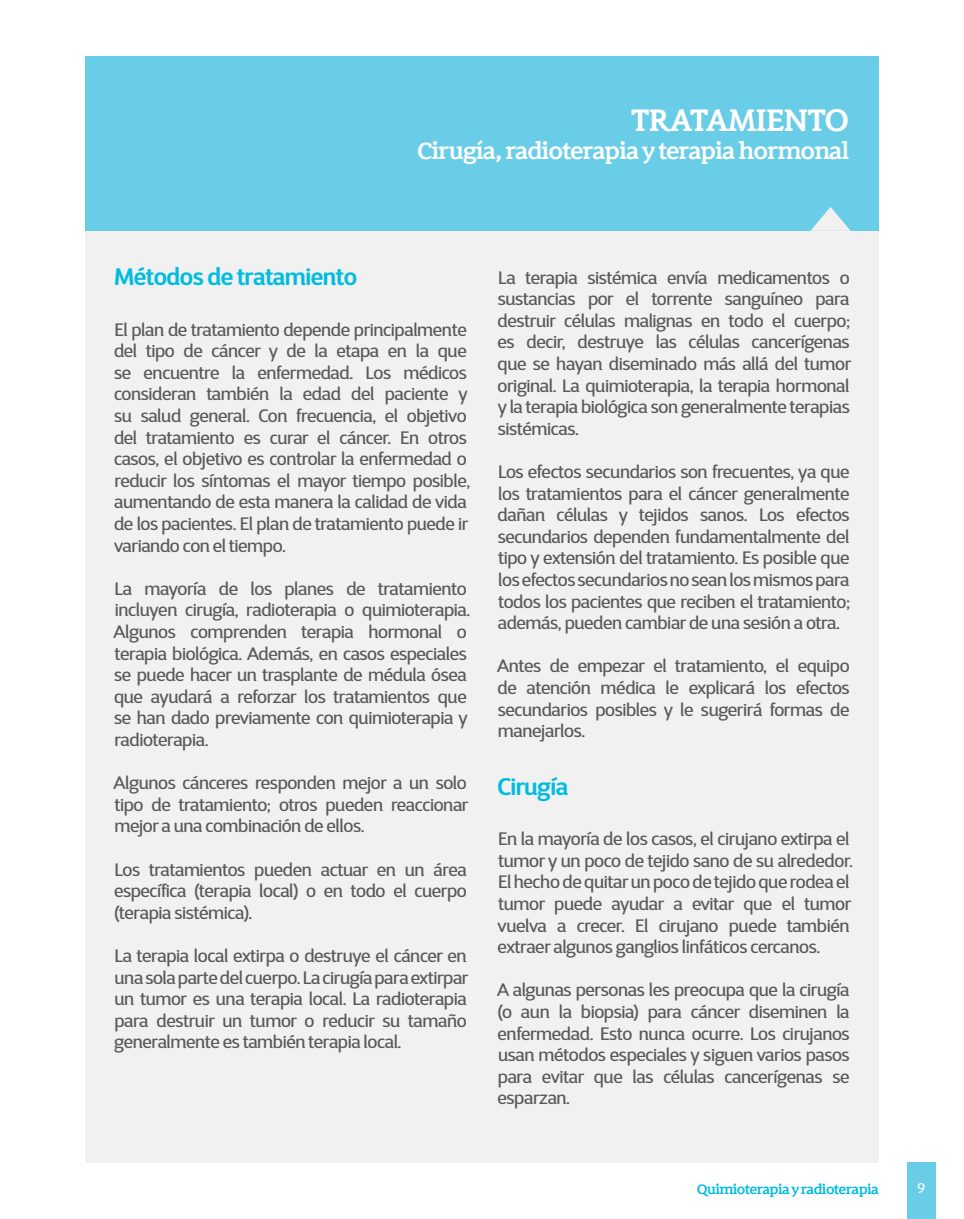
<style>
.page{position:relative;width:964px;height:1219px;background:#fff}
.page>*{position:absolute;margin:0;border:0;box-sizing:border-box;transform-origin:0 0}
.t1{font:700 32px/38.4px "Filo Pro";letter-spacing:-.04em;color:#fff;text-align:center}
.t2{font:700 24px "Filo Pro";letter-spacing:-.04em;color:#fff}
.t3{font:600 24px "D Sari";letter-spacing:-.025em;color:#00bcdf}
.t4{font:18px/21.6px "D Sari";letter-spacing:-.025em;color:#58595b;text-align:justify}
.t5{font:700 14px "Filo Pro";letter-spacing:-.04em;color:#00bcdf}
.t6{font:14px "D Sari";color:#fff}
</style>
<div class="page">
<div style="left:85px;top:227px;width:794px;height:935px;background:#f1f1f2"></div>
<div style="left:85px;top:57px;width:794px;height:174px;background:#6acde7"></div>
<svg style="left:810px;top:207px;width:41px;height:24px"></svg>
<div style="left:907px;top:1162px;width:28px;height:57px;background:#6acde7"></div>
<h1 class="t1" style="left:642px;top:100px;width:210px">DETECCIÓN Y<br>DIAGNÓSTICO</h1>
<h1 class="t1" style="left:631px;top:100px;width:219px">TRATAMIENTO</h1>
<h2 class="t2" style="left:417px;top:135px;width:434px">Cirugía, radioterapia y terapia hormonal</h2>
<h2 class="t3" style="left:114px;top:261px;width:244px">Métodos de tratamiento</h2>
<p class="t4" style="left:114px;top:318px;width:358px;text-align:left">El plan de tratamiento depende principalmente del tipo de cáncer y de la etapa en la que se encuentre la enfermedad. Los médicos consideran también la edad del paciente y su salud general. Con frecuencia, el objetivo del tratamiento es curar el cáncer. En otros casos, el objetivo es controlar la enfermedad o reducir los síntomas el mayor tiempo posible, aumentando de esta manera la calidad de vida de los pacientes. El plan de tratamiento puede ir variando con el tiempo.</p>
<p class="t4" style="left:114px;top:577px;width:358px;text-align:left">La mayoría de los planes de tratamiento incluyen cirugía, radioterapia o quimioterapia.<br>Algunos comprenden terapia hormonal o terapia biológica. Además, en casos especiales se puede hacer un trasplante de médula ósea que ayudará a reforzar los tratamientos que se han dado previamente con quimioterapia y radioterapia.</p>
<p class="t4" style="left:114px;top:772px;width:356px">Algunos cánceres responden mejor a un solo tipo de tratamiento; otros pueden reaccionar mejor a una combinación de ellos.</p>
<p class="t4" style="left:114px;top:858px;width:354px">Los tratamientos pueden actuar en un área específica (terapia local) o en todo el cuerpo (terapia sistémica).</p>
<p class="t4" style="left:114px;top:945px;width:356px">La terapia local extirpa o destruye el cáncer en una sola parte del cuerpo. La cirugía para extirpar un tumor es una terapia local. La radioterapia para destruir un tumor o reducir su tamaño generalmente es también terapia local.</p>
<p class="t4" style="left:497px;top:266px;width:355px">La terapia sistémica envía medicamentos o sustancias por el torrente sanguíneo para destruir células malignas en todo el cuerpo; es decir, destruye las células cancerígenas que se hayan diseminado más allá del tumor original. La quimioterapia, la terapia hormonal y la terapia biológica son generalmente terapias sistémicas.</p>
<p class="t4" style="left:497px;top:461px;width:354px">Los efectos secundarios son frecuentes, ya que los tratamientos para el cáncer generalmente dañan células y tejidos sanos. Los efectos secundarios dependen fundamentalmente del tipo y extensión del tratamiento. Es posible que los efectos secundarios no sean los mismos para todos los pacientes que reciben el tratamiento; además, pueden cambiar de una sesión a otra.</p>
<p class="t4" style="left:497px;top:655px;width:354px">Antes de empezar el tratamiento, el equipo de atención médica le explicará los efectos secundarios posibles y le sugerirá formas de manejarlos.</p>
<h2 class="t3" style="left:497px;top:771px;width:72px">Cirugía</h2>
<p class="t4" style="left:497px;top:828px;width:357px;text-align:left">En la mayoría de los casos, el cirujano extirpa el tumor y un poco de tejido sano de su alrededor.<br>El hecho de quitar un poco de tejido que rodea el tumor puede ayudar a evitar que el tumor vuelva a crecer. El cirujano puede también extraer algunos ganglios linfáticos cercanos.</p>
<p class="t4" style="left:497px;top:979px;width:354px">A algunas personas les preocupa que la cirugía (o aun la biopsia) para cáncer diseminen la enfermedad. Esto nunca ocurre. Los cirujanos usan métodos especiales y siguen varios pasos para evitar que las células cancerígenas se esparzan.</p>
<p class="t5" style="left:697px;top:1180px;width:184px">Quimioterapia y radioterapia</p>
<p class="t6" style="left:917px;top:1179px;width:9px">9</p>
</div>
